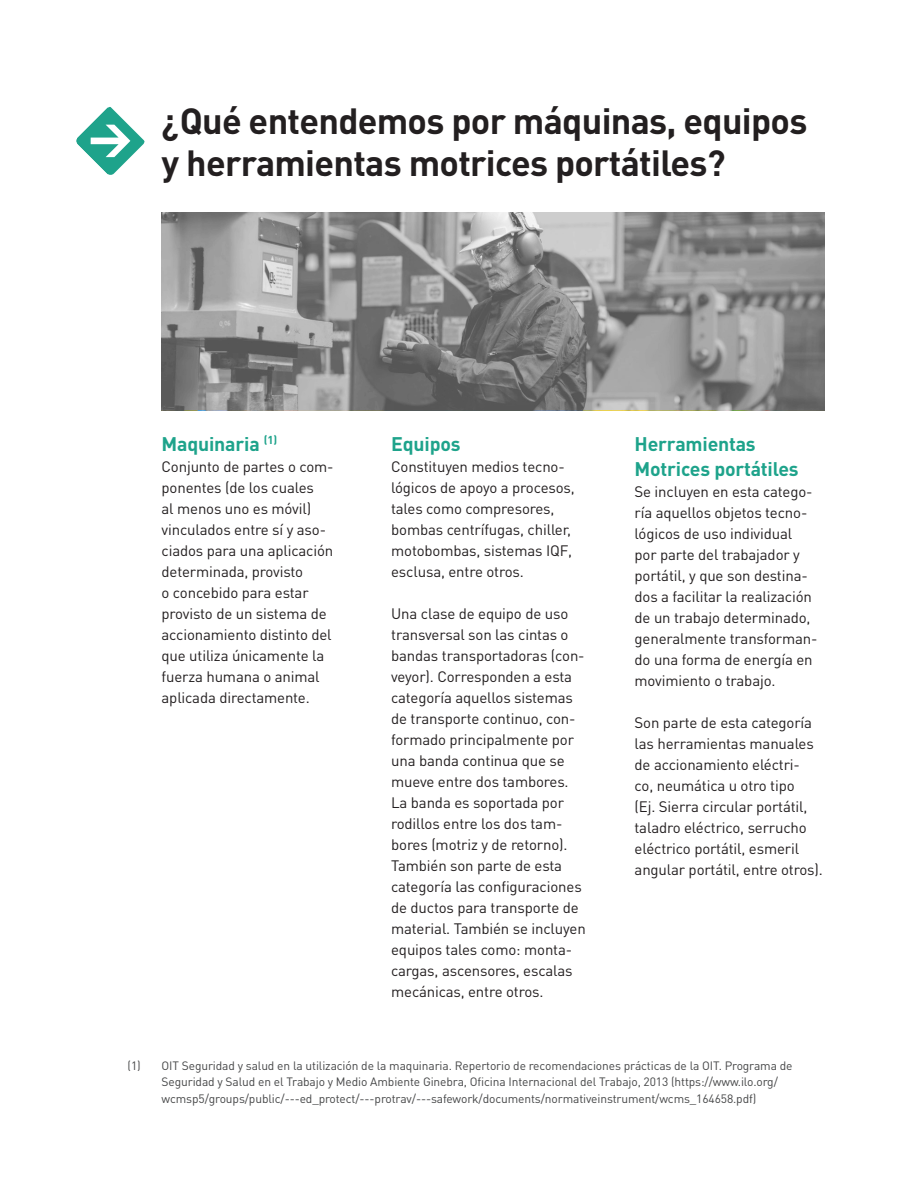
<style>
.page{position:relative;width:918px;height:1188px;background:#fff}
.page>*{position:absolute;margin:0;border:0;box-sizing:border-box;transform-origin:0 0}
.Titulo_pags{font:700 36px/42px "DIN Pro";letter-spacing:-.02em;color:#231f20}
.Tirulos_2{font:700 19.5px/25.5px "DIN Pro";letter-spacing:-.01em;color:#1ea38b}
.Parrafos{font:15px/21px "DIN Pro";letter-spacing:-.01em;color:#231f20}
.citas{font:12px/16.5px "DIN Pro";letter-spacing:-.01em;color:#454647}
</style>
<div class="page">
<svg style="left:76px;top:107px;width:69px;height:68px"></svg>
<svg style="left:162px;top:213px;width:663px;height:197px;background:#8e8e8e"></svg>
<p class="Titulo_pags" style="left:162px;top:98px;width:647px">¿Qué entendemos por máquinas, equipos y herramientas motrices portátiles?</p>
<p class="Tirulos_2" style="left:162px;top:430px;width:117px">Maquinaria <sup>(1)</sup></p>
<p class="Parrafos" style="left:162px;top:455px;width:174px">Conjunto de partes o com&shy;ponentes (de los cuales<br>al menos uno es móvil) vinculados entre sí y aso&shy;ciados para una aplicación determinada, provisto<br>o concebido para estar provisto de un sistema de accionamiento distinto del que utiliza únicamente la fuerza humana o animal aplicada directamente.</p>
<p class="Tirulos_2" style="left:391px;top:430px;width:71px">Equipos</p>
<p class="Parrafos" style="left:391px;top:455px;width:185px">Constituyen medios tecno&shy;lógicos de apoyo a procesos, tales como compresores, bombas centrífugas, chiller, motobombas, sistemas IQF, esclusa, entre otros.</p>
<p class="Parrafos" style="left:391px;top:602px;width:196px">Una clase de equipo de uso transversal son las cintas o bandas transportadoras (con&shy;veyor). Corresponden a esta categoría aquellos sistemas de transporte continuo, con&shy;formado principalmente por una banda continua que se mueve entre dos tambores.<br>La banda es soportada por rodillos entre los dos tam&shy;bores (motriz y de retorno).<br>También son parte de esta categoría las configuraciones de ductos para transporte de material. También se incluyen equipos tales como: monta&shy;cargas, ascensores, escalas mecánicas, entre otros.</p>
<p class="Tirulos_2" style="left:635px;top:430px;width:166px">Herramientas<br>Motrices portátiles</p>
<p class="Parrafos" style="left:635px;top:481px;width:184px">Se incluyen en esta catego&shy;ría aquellos objetos tecno&shy;lógicos de uso individual por parte del trabajador y portátil, y que son destina&shy;dos a facilitar la realización de un trabajo determinado, generalmente transforman&shy;do una forma de energía en movimiento o trabajo.</p>
<p class="Parrafos" style="left:635px;top:712px;width:190px">Son parte de esta categoría las herramientas manuales de accionamiento eléctri-<br>co, neumática u otro tipo<br>(Ej. Sierra circular portátil, taladro eléctrico, serrucho eléctrico portátil, esmeril angular portátil, entre otros).</p>
<p class="citas" style="left:162px;top:1057px;width:633px;text-indent:-34px">(1) OIT Seguridad y salud en la utilización de la maquinaria. Repertorio de recomendaciones prácticas de la OIT. Programa de<br>Seguridad y Salud en el Trabajo y Medio Ambiente Ginebra, Oficina Internacional del Trabajo, 2013 (https://www.ilo.org/ wcmsp5/groups/public/---ed_protect/---protrav/---safework/documents/normativeinstrument/wcms_164658.pdf)</p>
</div>
